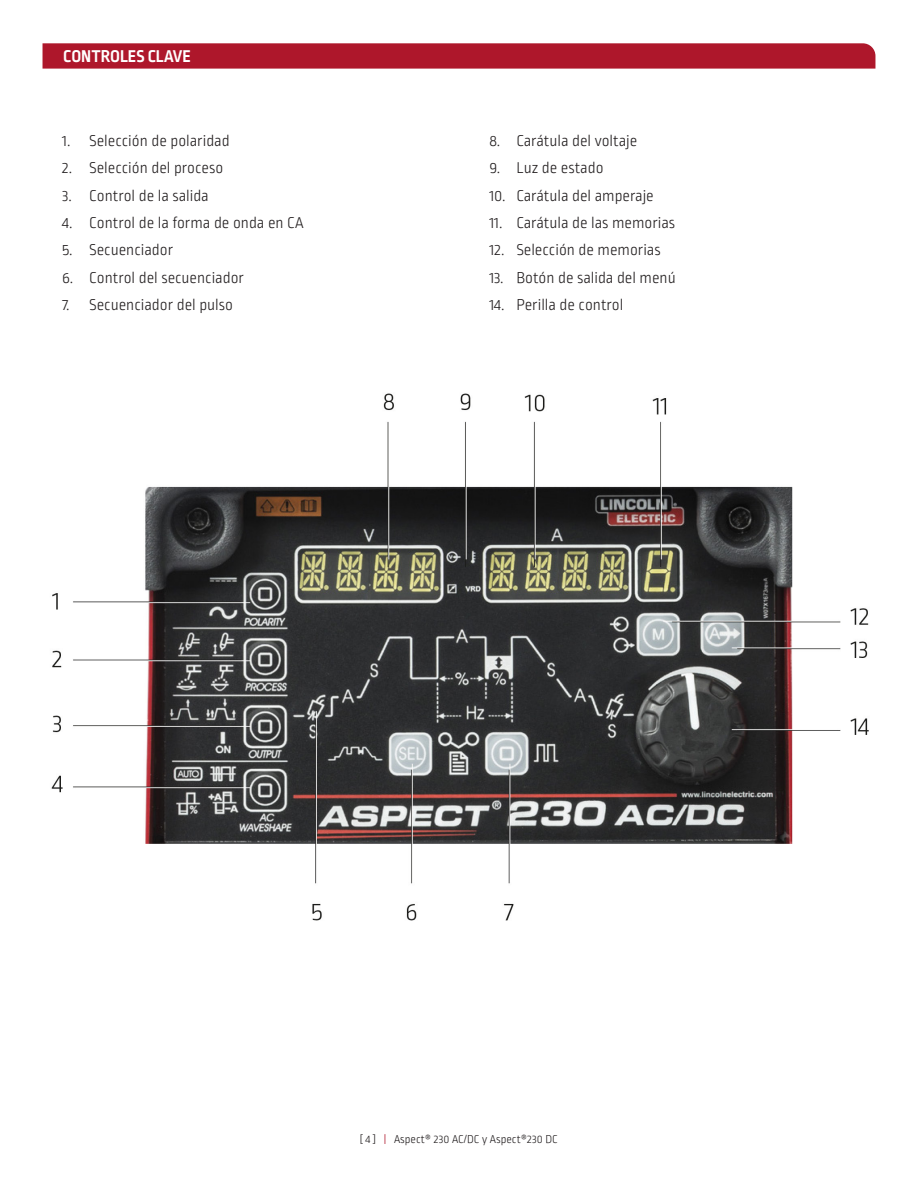
<style>
.page{position:relative;width:918px;height:1188px;background:#fff}
.page>*{position:absolute;margin:0;border:0;box-sizing:border-box;transform-origin:0 0}
.subtitulos_3{font:700 18px "Ropa Sans Pro";color:#fff}
.t1{font:300 16.5px "Ropa Sans Pro";color:#231f20}
.t2{font:300 12px "Ropa Sans Pro";color:#231f20}
.s1{color:#ae172b}
</style>
<div class="page">
<svg style="left:43px;top:43px;width:832px;height:26px;background:#b01d31"></svg>
<img style="left:51px;top:393px;width:818px;height:528px">
<p class="subtitulos_3" style="left:63px;top:46px;width:129px">CONTROLES CLAVE</p>
<p class="t1" style="left:62px;top:132px;width:169px">1. Selección de polaridad</p>
<p class="t1" style="left:62px;top:159px;width:162px">2. Selección del proceso</p>
<p class="t1" style="left:62px;top:187px;width:148px">3. Control de la salida</p>
<p class="t1" style="left:62px;top:214px;width:243px">4. Control de la forma de onda en CA</p>
<p class="t1" style="left:62px;top:241px;width:112px">5. Secuenciador</p>
<p class="t1" style="left:62px;top:269px;width:183px">6. Control del secuenciador</p>
<p class="t1" style="left:62px;top:296px;width:172px">7. Secuenciador del pulso</p>
<p class="t1" style="left:489px;top:132px;width:149px">8. Carátula del voltaje</p>
<p class="t1" style="left:489px;top:159px;width:116px">9. Luz de estado</p>
<p class="t1" style="left:489px;top:187px;width:166px">10. Carátula del amperaje</p>
<p class="t1" style="left:489px;top:214px;width:187px">11. Carátula de las memorias</p>
<p class="t1" style="left:489px;top:241px;width:173px">12. Selección de memorias</p>
<p class="t1" style="left:489px;top:269px;width:188px">13. Botón de salida del menú</p>
<p class="t1" style="left:489px;top:296px;width:135px">14. Perilla de control</p>
<p class="t2" style="left:360px;top:1133px;width:200px">[ 4 ] <span class="s1">|</span> Aspect® 230 AC/DC y Aspect®230 DC</p>
</div>
